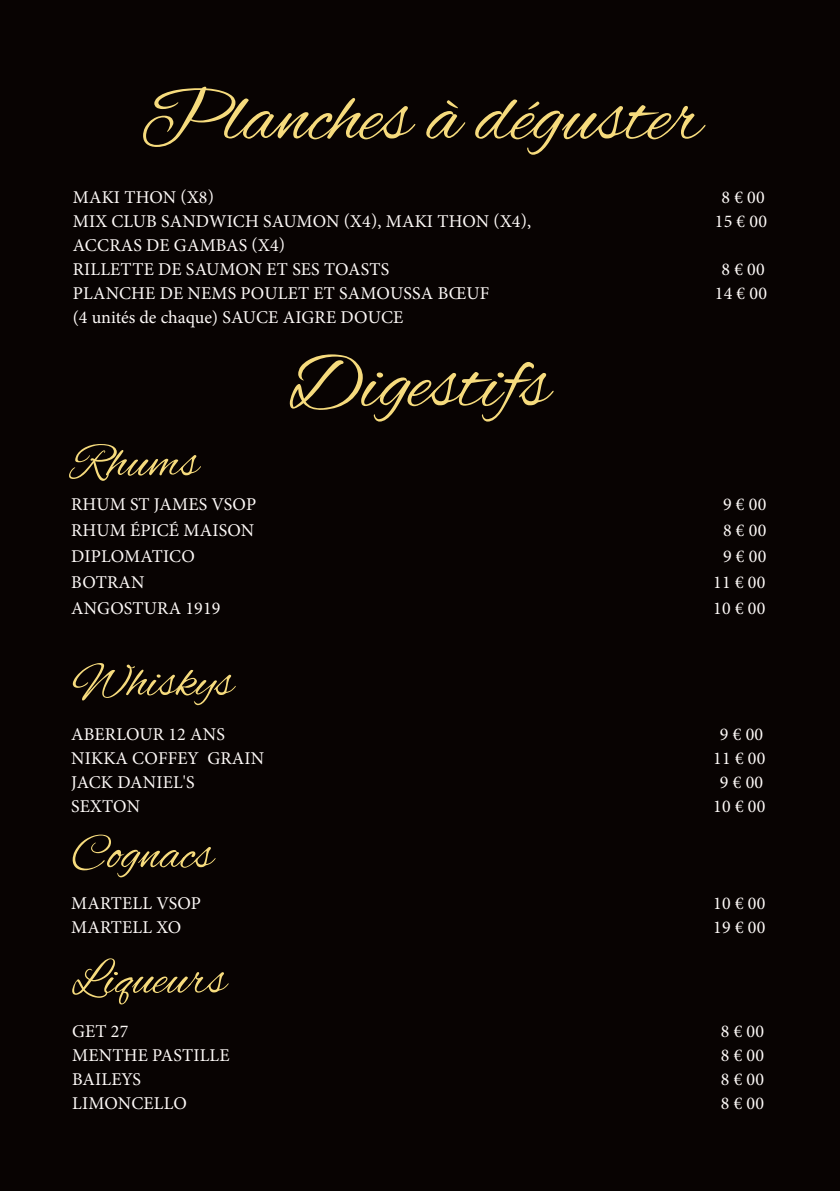
<style>
.page{position:relative;width:840px;height:1191px;background:#fff}
.page>*{position:absolute;margin:0;border:0;box-sizing:border-box;transform-origin:0 0}
.t1{font:80px "Alex Brush";color:#f6db7d}
.t2{font:50px "Alex Brush";color:#f6db7d}
.t3{font:18px/24px "Minion Pro";letter-spacing:.01em;color:#fefaf8}
</style>
<div class="page">
<div style="left:0;top:0;width:839px;height:1191px;background:#080302"></div>
<h1 class="t1" style="left:140px;top:67px;width:563px">Planches à déguster</h1>
<p class="t3" style="left:73px;top:186px;width:143px">MAKI THON (X8)</p>
<p class="t3" style="left:721px;top:186px;width:45px">8 € 00</p>
<p class="t3" style="left:73px;top:210px;width:460px">MIX CLUB SANDWICH SAUMON (X4), MAKI THON (X4),</p>
<p class="t3" style="left:714px;top:210px;width:54px">15 € 00</p>
<p class="t3" style="left:73px;top:234px;width:318px">ACCRAS DE GAMBAS (X4)<br>RILLETTE DE SAUMON ET SES TOASTS</p>
<p class="t3" style="left:721px;top:258px;width:45px">8 € 00</p>
<p class="t3" style="left:73px;top:282px;width:418px">PLANCHE DE NEMS POULET ET SAMOUSSA BŒUF</p>
<p class="t3" style="left:714px;top:282px;width:54px">14 € 00</p>
<p class="t3" style="left:73px;top:306px;width:332px">(4 unités de chaque) SAUCE AIGRE DOUCE</p>
<h2 class="t2" style="left:71px;top:431px;width:129px">Rhums</h2>
<h1 class="t1" style="left:288px;top:334px;width:262px">Digestifs</h1>
<p class="t3" style="left:71px;top:493px;width:186px">RHUM ST JAMES VSOP</p>
<p class="t3" style="left:722px;top:493px;width:45px">9 € 00</p>
<p class="t3" style="left:71px;top:519px;width:184px">RHUM ÉPICÉ MAISON</p>
<p class="t3" style="left:722px;top:519px;width:45px">8 € 00</p>
<p class="t3" style="left:71px;top:545px;width:125px">DIPLOMATICO</p>
<p class="t3" style="left:722px;top:545px;width:45px">9 € 00</p>
<p class="t3" style="left:71px;top:571px;width:75px">BOTRAN</p>
<p class="t3" style="left:713px;top:571px;width:54px">11 € 00</p>
<p class="t3" style="left:71px;top:597px;width:151px">ANGOSTURA 1919</p>
<p class="t3" style="left:713px;top:597px;width:54px">10 € 00</p>
<h2 class="t2" style="left:72px;top:650px;width:162px">Whiskys</h2>
<p class="t3" style="left:71px;top:722px;width:155px">ABERLOUR 12 ANS</p>
<p class="t3" style="left:719px;top:722px;width:45px">9 € 00</p>
<p class="t3" style="left:71px;top:746px;width:194px">NIKKA COFFEY GRAIN</p>
<p class="t3" style="left:713px;top:746px;width:54px">11 € 00</p>
<p class="t3" style="left:71px;top:770px;width:125px">JACK DANIEL'S</p>
<p class="t3" style="left:719px;top:770px;width:45px">9 € 00</p>
<p class="t3" style="left:71px;top:794px;width:70px">SEXTON</p>
<p class="t3" style="left:713px;top:794px;width:54px">10 € 00</p>
<h2 class="t2" style="left:71px;top:822px;width:143px">Cognacs</h2>
<p class="t3" style="left:71px;top:891px;width:131px">MARTELL VSOP</p>
<p class="t3" style="left:713px;top:891px;width:54px">10 € 00</p>
<p class="t3" style="left:71px;top:915px;width:111px">MARTELL XO</p>
<p class="t3" style="left:713px;top:915px;width:54px">19 € 00</p>
<h2 class="t2" style="left:72px;top:948px;width:155px">Liqueurs</h2>
<p class="t3" style="left:72px;top:1019px;width:58px">GET 27</p>
<p class="t3" style="left:720px;top:1019px;width:45px">8 € 00</p>
<p class="t3" style="left:72px;top:1043px;width:159px">MENTHE PASTILLE</p>
<p class="t3" style="left:720px;top:1043px;width:45px">8 € 00</p>
<p class="t3" style="left:72px;top:1067px;width:70px">BAILEYS</p>
<p class="t3" style="left:720px;top:1067px;width:45px">8 € 00</p>
<p class="t3" style="left:72px;top:1091px;width:116px">LIMONCELLO</p>
<p class="t3" style="left:720px;top:1091px;width:45px">8 € 00</p>
</div>
